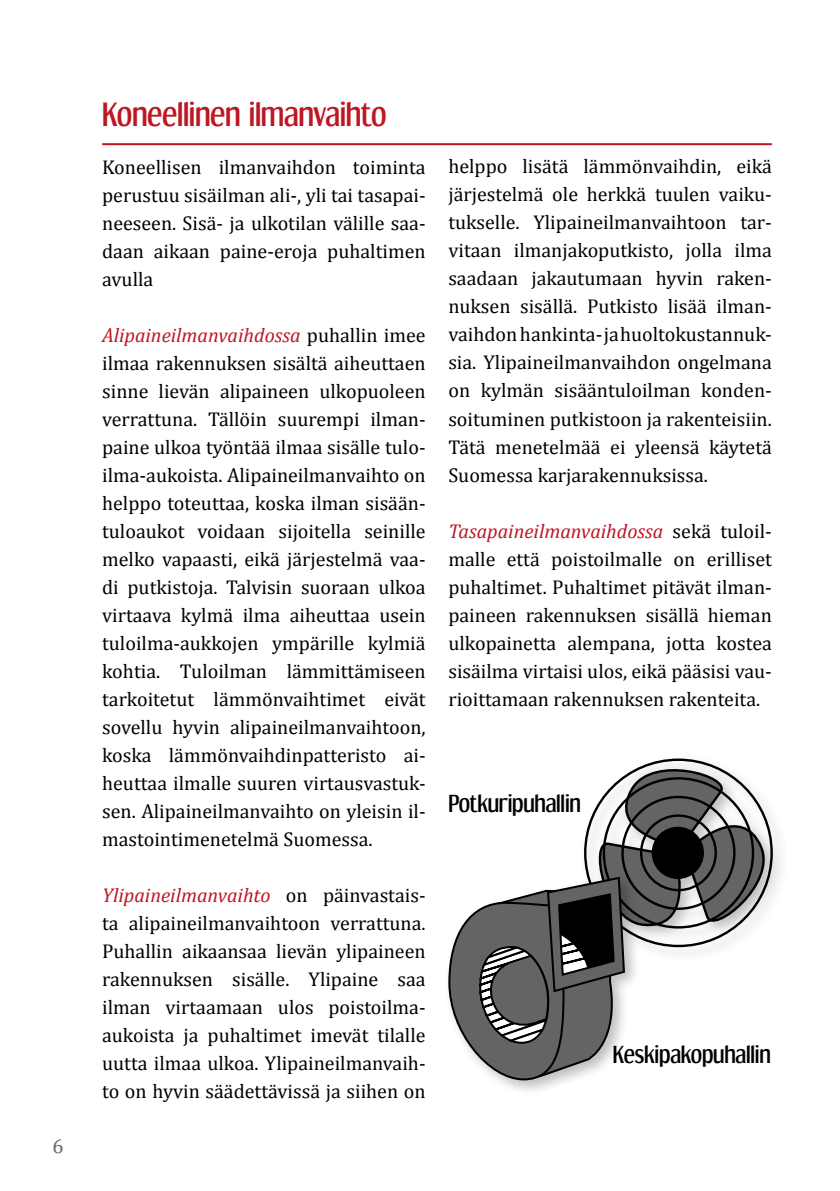
<style>
.page{position:relative;width:840px;height:1191px;background:#fff}
.page>*{position:absolute;margin:0;border:0;box-sizing:border-box;transform-origin:0 0}
.t1{font:30px "Dream Orphanage Rg";letter-spacing:-.01em;color:#be1622}
.t2{font:22px "Dream Orphanage Rg";letter-spacing:-.01em;color:#000}
.t3{font:20px/28px "Cambria";color:#000;text-align:justify}
.t4{font:20px "Cambria";color:#646363}
.s1{font-style:italic;color:#be1622}
</style>
<div class="page">
<hr style="left:102px;top:143px;width:669px;height:2px;background:#be1622">
<div style="left:443px;top:873px;width:198px;height:223px;background:#000;opacity:.25"></div>
<svg style="left:447px;top:758px;width:332px;height:323px"></svg>
<p class="t4" style="left:52px;top:1134px;width:13px">6</p>
<h1 class="t1" style="left:102px;top:96px;width:286px">Koneellinen ilmanvaihto</h1>
<p class="t3" style="left:102px;top:153px;width:325px">Koneellisen ilmanvaihdon toiminta perustuu sisäilman ali-, yli tai tasapai&shy;neeseen. Sisä- ja ulkotilan välille saa&shy;daan aikaan paine-eroja puhaltimen avulla</p>
<p class="t3" style="left:102px;top:321px;width:325px"><span class="s1">Alipaineilmanvaihdossa</span> puhallin imee ilmaa rakennuksen sisältä aiheuttaen sinne lievän alipaineen ulkopuoleen verrattuna. Tällöin suurempi ilman&shy;paine ulkoa työntää ilmaa sisälle tulo&shy;ilma-aukoista. Alipaineilmanvaihto on helppo toteuttaa, koska ilman sisään&shy;tuloaukot voidaan sijoitella seinille melko vapaasti, eikä järjestelmä vaa&shy;di putkistoja. Talvisin suoraan ulkoa virtaava kylmä ilma aiheuttaa usein tuloilma-aukkojen ympärille kylmiä kohtia. Tuloilman lämmittämiseen tarkoitetut lämmönvaihtimet eivät sovellu hyvin alipaineilmanvaihtoon, koska lämmönvaihdinpatteristo ai&shy;heuttaa ilmalle suuren virtausvastuk&shy;sen. Alipaineilmanvaihto on yleisin il&shy;mastointimenetelmä Suomessa.</p>
<p class="t3" style="left:102px;top:881px;width:325px"><span class="s1">Ylipaineilmanvaihto</span> on päinvastais&shy;ta alipaineilmanvaihtoon verrattuna.<br>Puhallin aikaansaa lievän ylipaineen rakennuksen sisälle. Ylipaine saa ilman virtaamaan ulos poistoilma&shy;aukoista ja puhaltimet imevät tilalle uutta ilmaa ulkoa. Ylipaineilmanvaih&shy;to on hyvin säädettävissä ja siihen on</p>
<p class="t3" style="left:448px;top:152px;width:325px">helppo lisätä lämmönvaihdin, eikä järjestelmä ole herkkä tuulen vaiku&shy;tukselle. Ylipaineilmanvaihtoon tar&shy;vitaan ilmanjakoputkisto, jolla ilma saadaan jakautumaan hyvin raken&shy;nuksen sisällä. Putkisto lisää ilman&shy;vaihdon hankinta- ja huoltokustannuk&shy;sia. Ylipaineilmanvaihdon ongelmana on kylmän sisääntuloilman konden&shy;soituminen putkistoon ja rakenteisiin.<br>Tätä menetelmää ei yleensä käytetä Suomessa karjarakennuksissa.</p>
<p class="t3" style="left:448px;top:516px;width:325px"><span class="s1">Tasapaineilmanvaihdossa</span> sekä tuloil&shy;malle että poistoilmalle on erilliset puhaltimet. Puhaltimet pitävät ilman&shy;paineen rakennuksen sisällä hieman ulkopainetta alempana, jotta kostea sisäilma virtaisi ulos, eikä pääsisi vau&shy;rioittamaan rakennuksen rakenteita.</p>
<p class="t2" style="left:448px;top:790px;width:134px">Potkuripuhallin</p>
<p class="t2" style="left:612px;top:1040px;width:159px">Keskipakopuhallin</p>
</div>
